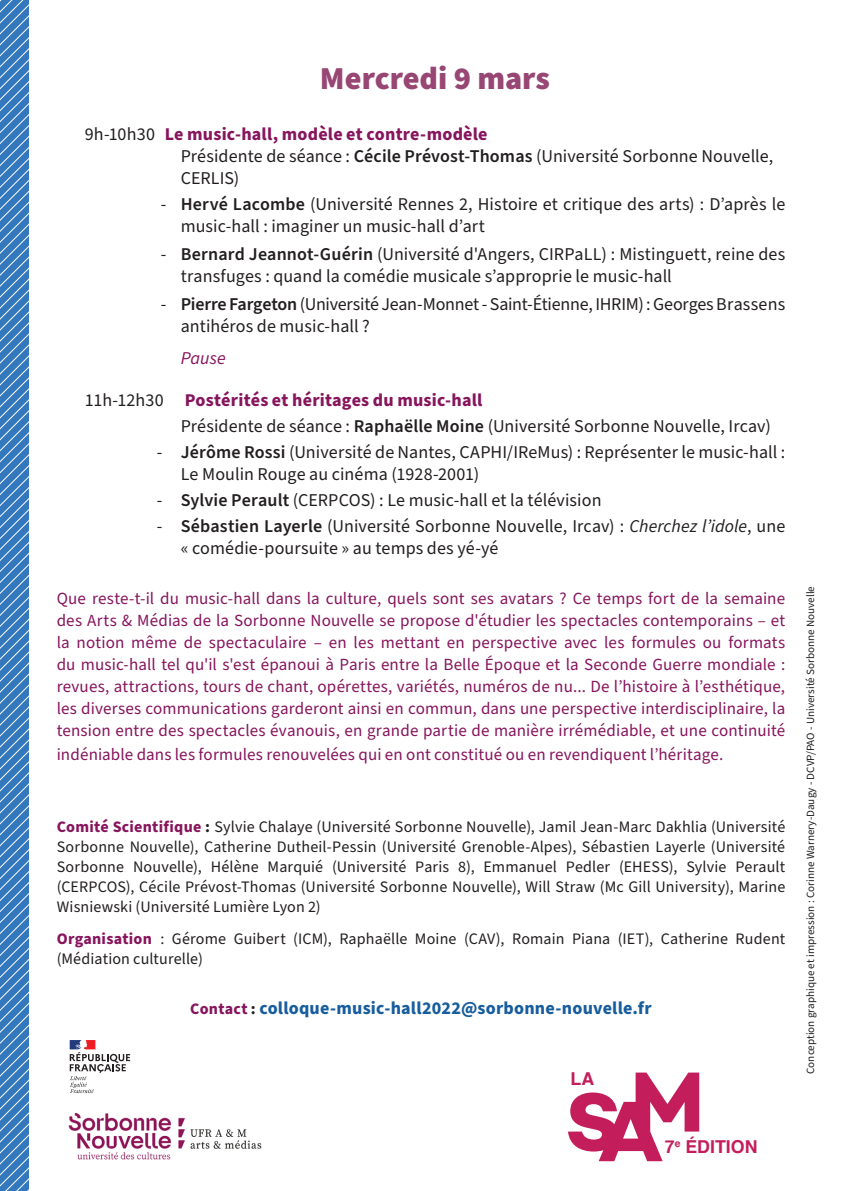
<style>
.page{position:relative;width:842px;height:1191px;background:#fff}
.page>*{position:absolute;margin:0;border:0;box-sizing:border-box;transform-origin:0 0}
.t1{font:900 32px "Source Sans Pro";color:#984673}
.t2{font:18px/22px "Source Sans Pro";letter-spacing:.005em;color:#231f20}
.t3{font:700 18px "Source Sans Pro";letter-spacing:.01em;color:#87155d}
.t4{font:700 18px "Source Sans Pro";letter-spacing:.01em;color:#175d9e}
.t5{font:italic 18px "Source Sans Pro";color:#87155d}
.t6{font:700 17.8px "Helvetica";color:#c31e5b}
.t7{font:17px/22px "Source Sans Pro";letter-spacing:.01em;color:#87155d;text-align:justify}
.t8{font:16px/20px "Source Sans Pro";letter-spacing:.01em;color:#231f20;text-align:justify}
.t9{font:11px "Source Sans Pro";color:#231f20}
.s1{font-weight:400;color:#231f20}
.s2{font-weight:600}
.s3{font-style:italic}
.s4{font-weight:700;color:#87155d}
.s5{font-weight:700}
.s6{font-size:16px;color:#87155d}
.s7{font-size:16px;color:#231f20}
</style>
<div class="page">
<svg style="left:0;top:0;width:29px;height:1191px;background:#4c88c4"></svg>
<svg style="left:568px;top:1072px;width:131px;height:89px"></svg>
<img style="left:68px;top:1112px;width:194px;height:48px">
<svg style="left:70px;top:1040px;width:60px;height:53px"></svg>
<p class="t1" style="left:320px;top:57px;width:231px">Mercredi 9 mars</p>
<p class="t3" style="left:85px;top:121px;width:404px"><span class="s1">9h-10h30</span> Le music-hall, modèle et contre-modèle</p>
<p class="t2" style="left:181px;top:145px;width:594px">Présidente de séance : <span class="s2">Cécile Prévost-Thomas</span> (Université Sorbonne Nouvelle,<br>CERLIS)</p>
<p class="t2" style="left:161px;top:193px;width:626px">- <span class="s2">Hervé Lacombe</span> (Université Rennes 2, Histoire et critique des arts) : D’après le</p>
<p class="t2" style="left:181px;top:215px;width:306px">music-hall : imaginer un music-hall d’art</p>
<p class="t2" style="left:161px;top:243px;width:626px">- <span class="s2">Bernard Jeannot-Guérin</span> (Université d'Angers, CIRPaLL) : Mistinguett, reine des</p>
<p class="t2" style="left:181px;top:265px;width:493px">transfuges : quand la comédie musicale s’approprie le music-hall</p>
<p class="t2" style="left:161px;top:293px;width:626px">- <span class="s2">Pierre Fargeton</span> (Université Jean-Monnet - Saint-Étienne, IHRIM) : Georges Brassens</p>
<p class="t2" style="left:181px;top:315px;width:191px">antihéros de music-hall ?</p>
<p class="t5" style="left:181px;top:345px;width:47px">Pause</p>
<p class="t3" style="left:85px;top:387px;width:399px"><span class="s1">11h-12h30</span> Postérités et héritages du music-hall</p>
<p class="t2" style="left:181px;top:415px;width:592px">Présidente de séance : <span class="s2">Raphaëlle Moine</span> (Université Sorbonne Nouvelle, Ircav)</p>
<p class="t2" style="left:157px;top:441px;width:630px">- <span class="s2">Jérôme Rossi</span> (Université de Nantes, CAPHI/IReMus) : Représenter le music-hall :</p>
<p class="t2" style="left:181px;top:463px;width:300px">Le Moulin Rouge au cinéma (1928-2001)</p>
<p class="t2" style="left:157px;top:489px;width:446px">- <span class="s2">Sylvie Perault</span> (CERPCOS) : Le music-hall et la télévision</p>
<p class="t2" style="left:157px;top:515px;width:630px">- <span class="s2">Sébastien Layerle</span> (Université Sorbonne Nouvelle, Ircav) : <span class="s3">Cherchez l’idole</span>, une</p>
<p class="t2" style="left:181px;top:537px;width:319px">« comédie-poursuite » au temps des yé-yé</p>
<p class="t7" style="left:57px;top:587px;width:730px">Que reste-t-il du music-hall dans la culture, quels sont ses avatars ? Ce temps fort de la semaine des Arts &amp; Médias de la Sorbonne Nouvelle se propose d'étudier les spectacles contemporains – et la notion même de spectaculaire – en les mettant en perspective avec les formules ou formats du music-hall tel qu'il s'est épanoui à Paris entre la Belle Époque et la Seconde Guerre mondiale : revues, attractions, tours de chant, opérettes, variétés, numéros de nu... De l’histoire à l’esthétique, les diverses communications garderont ainsi en commun, dans une perspective interdisciplinaire, la tension entre des spectacles évanouis, en grande partie de manière irrémédiable, et une continuité</p>
<p class="t7" style="left:57px;top:743px;width:668px">indéniable dans les formules renouvelées qui en ont constitué ou en revendiquent l’héritage.</p>
<p class="t8" style="left:57px;top:817px;width:730px"><span class="s4">Comité Scientifique</span> <span class="s5">:</span> Sylvie Chalaye (Université Sorbonne Nouvelle), Jamil Jean-Marc Dakhlia (Université Sorbonne Nouvelle), Catherine Dutheil-Pessin (Université Grenoble-Alpes), Sébastien Layerle (Université Sorbonne Nouvelle), Hélène Marquié (Université Paris 8), Emmanuel Pedler (EHESS), Sylvie Perault (CERPCOS), Cécile Prévost-Thomas (Université Sorbonne Nouvelle), Will Straw (Mc Gill University), Marine Wisniewski (Université Lumière Lyon 2)</p>
<p class="t8" style="left:57px;top:929px;width:730px"><span class="s4">Organisation</span> : Gérome Guibert (ICM), Raphaëlle Moine (CAV), Romain Piana (IET), Catherine Rudent (Médiation culturelle)</p>
<p class="t4" style="left:190px;top:995px;width:463px"><span class="s6">Contact</span> <span class="s7">:</span> colloque-music-hall2022@sorbonne-nouvelle.fr</p>
<p class="t6" style="left:570px;top:1064px;width:25px">LA</p>
<p class="t9" style="left:803px;top:1074px;width:489px;rotate:-90deg">Conception graphique et impression : Corinne Warnery-Daugy - DCVP/PAO - Université Sorbonne Nouvelle</p>
<p class="t6" style="left:665px;top:1132px;width:94px">7<sup>e</sup> ÉDITION</p>
</div>
